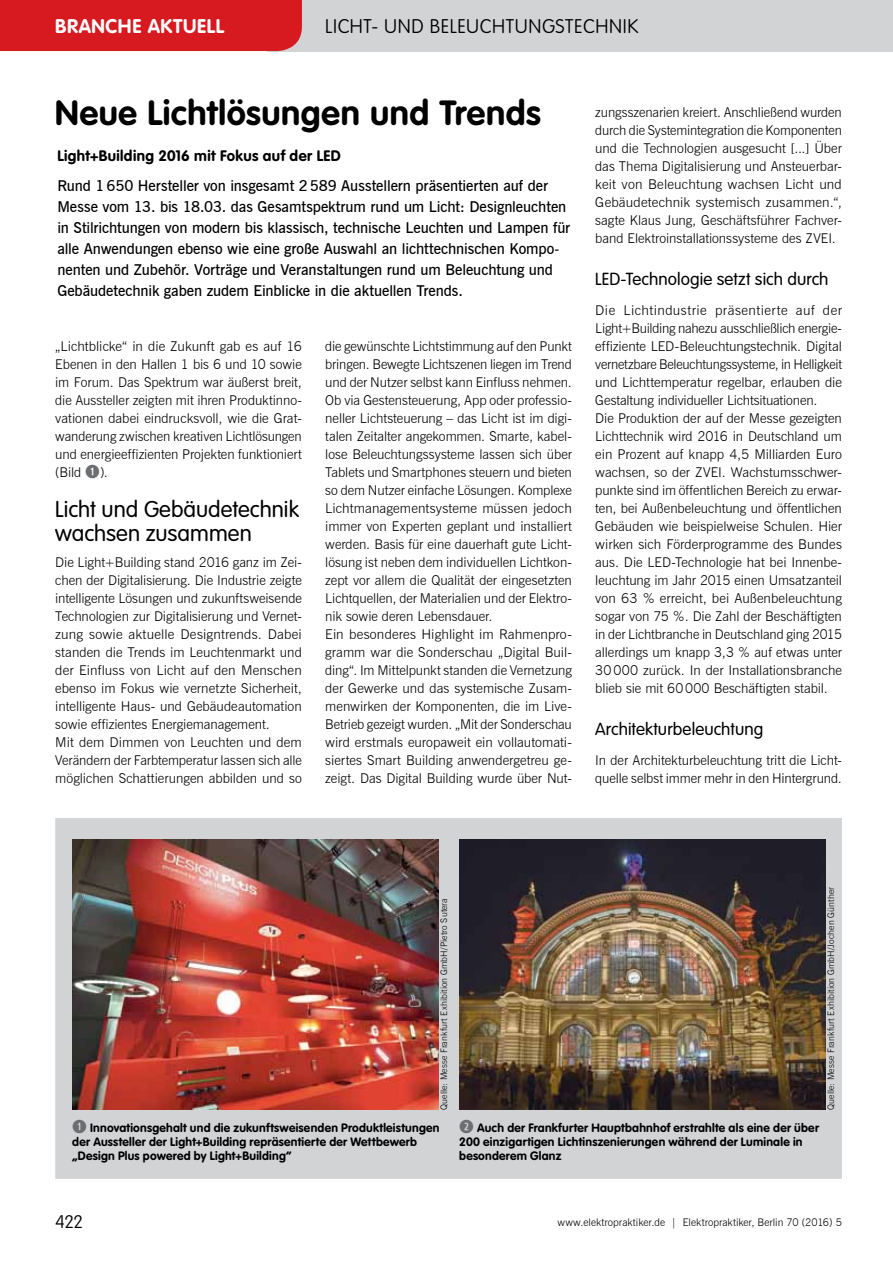
<style>
.page{position:relative;width:893px;height:1263px;background:#fff}
.page>*{position:absolute;margin:0;border:0;box-sizing:border-box;transform-origin:0 0}
.t1{font:700 34.5px "VAG Rounded Std";letter-spacing:.015em;color:#000}
.t2{font:300 22.5px/24px "VAG Rounded Std";color:#000}
.t3{font:100 19.5px "VAG Rounded Std";letter-spacing:.035em;color:#000}
.t4{font:700 19.5px "VAG Rounded Std";letter-spacing:.035em;color:#fff}
.t5{font:100 18px "VAG Rounded Std";color:#000}
.t6{font:300 17.25px "VAG Rounded Std";letter-spacing:.005em;color:#000}
.t7{font:600 15px/21px "News Gothic BT";letter-spacing:-.005em;color:#000}
.t8{font:700 15px "VAG Rounded Std";letter-spacing:.025em;color:#000}
.t9{font:300 13.5px/18px "News Gothic BT";color:#000}
.t10{font:700 12px/14.2px "VAG Rounded Std";letter-spacing:.02em;color:#000}
.t11{font:300 10.5px "News Gothic BT";letter-spacing:.005em;color:#000}
.t12{font:300 9px "News Gothic BT";letter-spacing:.01em;color:#000}
.s1{font-family:"Combi Numerals Ltd";font-weight:400;font-size:18px;color:#6d6e71}
</style>
<div class="page">
<div style="left:268px;top:0;width:625px;height:51px;background:#d1d3d4"></div>
<div style="left:0;top:0;width:302px;height:51px;background:#d71920"></div>
<div style="left:55px;top:818px;width:787px;height:361px;background:#d1d3d4"></div>
<img style="left:73px;top:840px;width:365px;height:270px">
<img style="left:460px;top:840px;width:365px;height:270px">
<h3 class="t4" style="left:55px;top:15px;width:170px">Branche Aktuell</h3>
<h3 class="t3" style="left:325px;top:15px;width:315px">LICHT- UND BELEUCHTUNGSTECHNIK</h3>
<h1 class="t1" style="left:55px;top:93px;width:487px">Neue Lichtlösungen und Trends</h1>
<p class="t8" style="left:57px;top:147px;width:285px">Light+Building 2016 mit Fokus auf der LED</p>
<p class="t7" style="left:57px;top:175px;width:514px">Rund 1650 Hersteller von insgesamt 2589 Ausstellern präsentierten auf der Messe vom 13. bis 18.03. das Gesamtspektrum rund um Licht: Designleuchten in Stilrichtungen von modern bis klassisch, technische Leuchten und Lampen für alle Anwendungen ebenso wie eine große Auswahl an lichttechnischen Kompo&shy;nenten und Zubehör. Vorträge und Veranstaltungen rund um Beleuchtung und Gebäudetechnik gaben zudem Einblicke in die aktuellen Trends.</p>
<p class="t9" style="left:55px;top:337px;width:248px;text-align:justify">„Lichtblicke“ in die Zukunft gab es auf 16<br>Ebenen in den Hallen 1 bis 6 und 10 sowie im Forum. Das Spektrum war äußerst breit, die Aussteller zeigten mit ihren Produktinno&shy;vationen dabei eindrucksvoll, wie die Grat&shy;wanderung zwischen kreativen Lichtlösungen und energieeffizienten Projekten funktioniert (Bild <span class="s1">1</span>).</p>
<h2 class="t2" style="left:55px;top:498px;width:245px">Licht und Gebäudetechnik wachsen zusammen</h2>
<p class="t9" style="left:55px;top:553px;width:248px">Die Light+Building stand 2016 ganz im Zei&shy;chen der Digitalisierung. Die Industrie zeigte intelligente Lösungen und zukunftsweisende Technologien zur Digitalisierung und Vernet&shy;zung sowie aktuelle Designtrends. Dabei standen die Trends im Leuchtenmarkt und der Einfluss von Licht auf den Menschen ebenso im Fokus wie vernetzte Sicherheit, intelligente Haus- und Gebäudeautomation sowie effizientes Energiemanagement.<br>Mit dem Dimmen von Leuchten und dem Verändern der Farbtemperatur lassen sich alle möglichen Schattierungen abbilden und so</p>
<p class="t9" style="left:325px;top:337px;width:248px">die gewünschte Lichtstimmung auf den Punkt bringen. Bewegte Lichtszenen liegen im Trend und der Nutzer selbst kann Einfluss nehmen.<br>Ob via Gestensteuerung, App oder professio&shy;neller Lichtsteuerung – das Licht ist im digi&shy;talen Zeitalter angekommen. Smarte, kabel&shy;lose Beleuchtungssysteme lassen sich über Tablets und Smartphones steuern und bieten so dem Nutzer einfache Lösungen. Komplexe Lichtmanagementsysteme müssen jedoch immer von Experten geplant und installiert werden. Basis für eine dauerhaft gute Licht&shy;lösung ist neben dem individuellen Lichtkon&shy;zept vor allem die Qualität der eingesetzten Lichtquellen, der Materialien und der Elektro&shy;nik sowie deren Lebensdauer.<br>Ein besonderes Highlight im Rahmenpro&shy;gramm war die Sonderschau „Digital Buil&shy;ding“. Im Mittelpunkt standen die Vernetzung der Gewerke und das systemische Zusam&shy;menwirken der Komponenten, die im Live-Betrieb gezeigt wurden. „Mit der Sonderschau wird erstmals europaweit ein vollautomati&shy;siertes Smart Building anwendergetreu ge&shy;zeigt. Das Digital Building wurde über Nut-</p>
<p class="t9" style="left:595px;top:103px;width:248px;text-align:justify">zungsszenarien kreiert. Anschließend wurden durch die Systemintegration die Komponenten und die Technologien ausgesucht [...] Über das Thema Digitalisierung und Ansteuerbar&shy;keit von Beleuchtung wachsen Licht und Gebäudetechnik systemisch zusammen.“, sagte Klaus Jung, Geschäftsführer Fachver&shy;band Elektroinstallationssysteme des ZVEI.</p>
<p class="t6" style="left:595px;top:269px;width:235px">LED-Technologie setzt sich durch</p>
<p class="t9" style="left:595px;top:301px;width:248px">Die Lichtindustrie präsentierte auf der Light+Building nahezu ausschließlich energie&shy;effiziente LED-Beleuchtungstechnik. Digital vernetzbare Beleuchtungssysteme, in Helligkeit und Lichttemperatur regelbar, erlauben die Gestaltung individueller Lichtsituationen.<br>Die Produktion der auf der Messe gezeigten Lichttechnik wird 2016 in Deutschland um ein Prozent auf knapp 4,5 Milliarden Euro wachsen, so der ZVEI. Wachstumsschwer&shy;punkte sind im öffentlichen Bereich zu erwar&shy;ten, bei Außenbeleuchtung und öffentlichen Gebäuden wie beispielweise Schulen. Hier wirken sich Förderprogramme des Bundes aus. Die LED-Technologie hat bei Innenbe&shy;leuchtung im Jahr 2015 einen Umsatzanteil von 63 % erreicht, bei Außenbeleuchtung sogar von 75 %. Die Zahl der Beschäftigten in der Lichtbranche in Deutschland ging 2015 allerdings um knapp 3,3 % auf etwas unter 30000 zurück. In der Installationsbranche blieb sie mit 60000 Beschäftigten stabil.</p>
<p class="t6" style="left:595px;top:719px;width:169px">Architekturbeleuchtung</p>
<p class="t9" style="left:595px;top:751px;width:248px">In der Architekturbeleuchtung tritt die Licht&shy;quelle selbst immer mehr in den Hintergrund.</p>
<p class="t12" style="left:439px;top:1110px;width:213px;rotate:-90deg">Quelle: Messe Frankfurt Exhibition GmbH/Pietro Sutera</p>
<p class="t12" style="left:826px;top:1110px;width:225px;rotate:-90deg">Quelle: Messe Frankfurt Exhibition GmbH/Jochen Günther</p>
<p class="t10" style="left:72px;top:1121px;width:369px"><span class="s1">1</span> Innovationsgehalt und die zukunftsweisenden Produktleistungen der Aussteller der Light+Building repräsentierte der Wettbewerb „Design Plus powered by Light+Building“</p>
<p class="t10" style="left:459px;top:1121px;width:362px"><span class="s1">2</span> Auch der Frankfurter Hauptbahnhof erstrahlte als eine der über<br>200 einzigartigen Lichtinszenierungen während der Luminale in besonderem Glanz</p>
<h3 class="t5" style="left:55px;top:1211px;width:29px">422</h3>
<p class="t11" style="left:557px;top:1216px;width:286px">www.elektropraktiker.de | Elektropraktiker, Berlin 70 (2016) 5</p>
</div>
